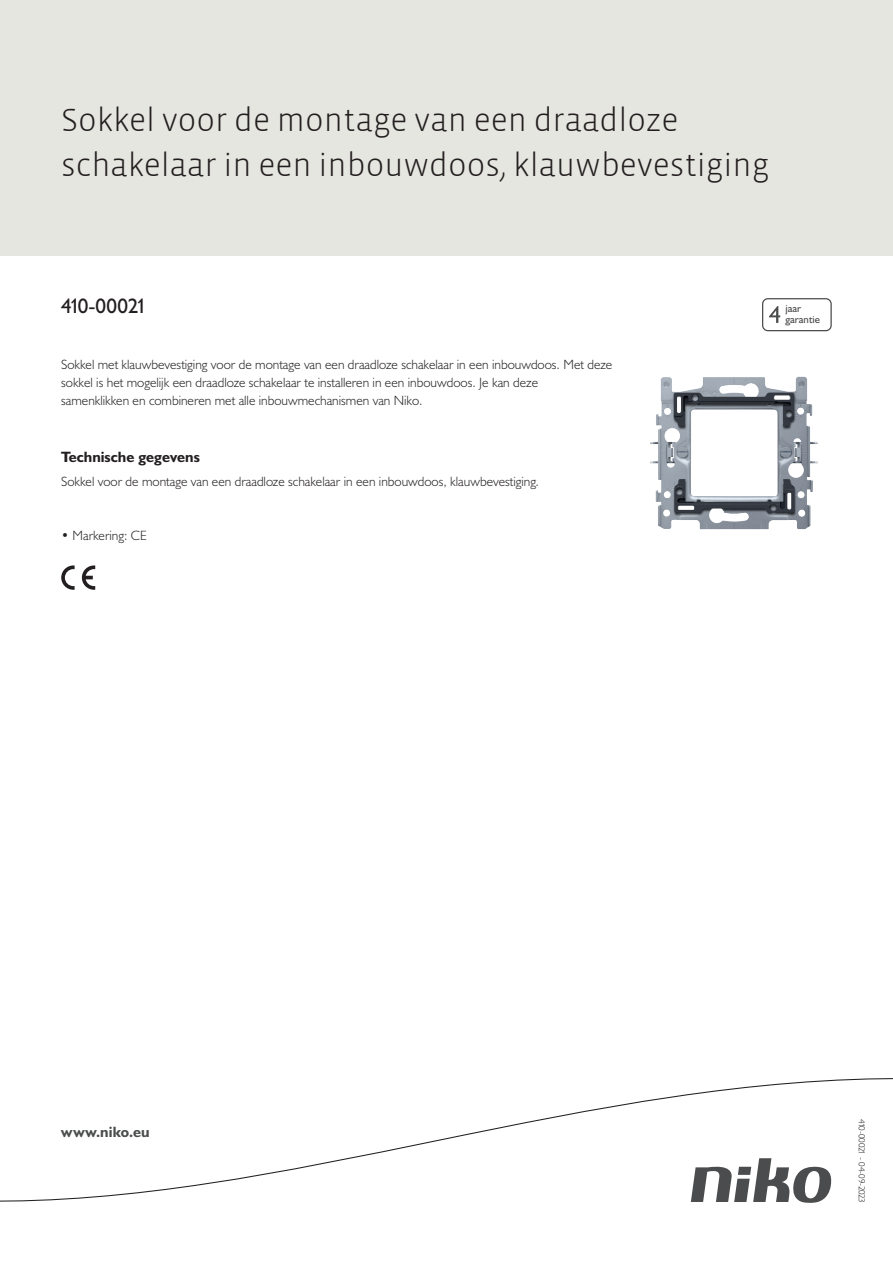
<style>
.page{position:relative;width:893px;height:1263px;background:#fff}
.page>*{position:absolute;margin:0;border:0;box-sizing:border-box;transform-origin:0 0}
.Title_datasheets{font:300 33px/45px "Vista Sans";color:#231f20}
.Article_number{font:21px "Humanist 521 BT";letter-spacing:-.055em;color:#231f20}
.Titles_parts{font:700 15px "Humanist 521 BT";color:#231f20}
.titel_afbeelding{font:700 15px "Humanist 521 BT";letter-spacing:.005em;color:#4b4c4d}
.Platte_tekst_CAB{font:300 13.5px/18px "Humanist 521 BT";color:#231f20}
.USP_Bullets{font:300 13.5px "Humanist 521 BT";color:#231f20}
.t1{font:10.8px/10.8px "Humanist 521 BT";color:#4b4c4d}
.Revision{font:300 9px "Humanist 521 BT";letter-spacing:-.03em;color:#231f20}
</style>
<div class="page">
<div style="left:0;top:0;width:893px;height:255px;background:#e6e6e0"></div>
<svg style="left:82px;top:565px;width:13px;height:25px"></svg>
<svg style="left:61px;top:565px;width:14px;height:25px"></svg>
<svg style="left:762px;top:298px;width:70px;height:33px"></svg>
<svg style="left:0;top:1078px;width:893px;height:125px"></svg>
<img style="left:650px;top:376px;width:168px;height:154px">
<p class="Title_datasheets" style="left:61px;top:98px;width:710px">Sokkel voor de montage van een draadloze schakelaar in een inbouwdoos, klauwbevestiging</p>
<p class="Article_number" style="left:61px;top:293px;width:87px">410-00021</p>
<p class="t1" style="left:785px;top:303px;width:36px">jaar garantie</p>
<p class="Platte_tekst_CAB" style="left:61px;top:355px;width:553px">Sokkel met klauwbevestiging voor de montage van een draadloze schakelaar in een inbouwdoos. Met deze sokkel is het mogelijk een draadloze schakelaar te installeren in een inbouwdoos. Je kan deze<br>samenklikken en combineren met alle inbouwmechanismen van Niko.</p>
<p class="Titles_parts" style="left:61px;top:447px;width:140px">Technische gegevens</p>
<p class="Platte_tekst_CAB" style="left:61px;top:472px;width:479px">Sokkel voor de montage van een draadloze schakelaar in een inbouwdoos, klauwbevestiging.</p>
<p class="USP_Bullets" style="left:61px;top:527px;width:87px">• Markering: CE</p>
<p class="titel_afbeelding" style="left:61px;top:1122px;width:90px">www.niko.eu</p>
<p class="Revision" style="left:868px;top:1119px;width:85px;rotate:90deg">410-00021 - 04-09-2023</p>
</div>
